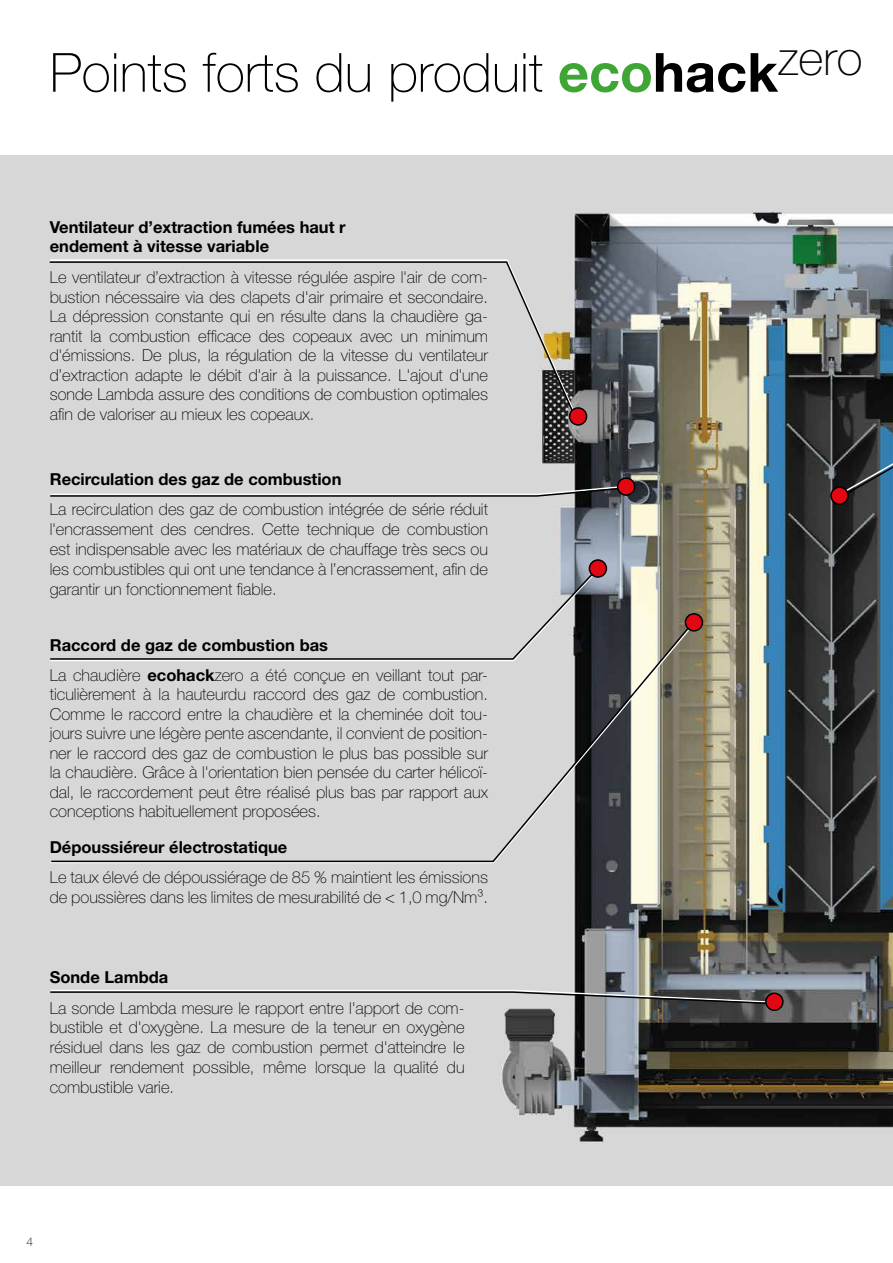
<style>
.page{position:relative;width:893px;height:1263px;background:#fff}
.page>*{position:absolute;margin:0;border:0;box-sizing:border-box;transform-origin:0 0}
.t1{font:100 54px "Helvetica Neue LT Pro";color:#000}
.t2{font:100 16.5px/19.5px "Helvetica Neue LT Pro";color:#000;text-align:justify}
.t3{font:700 16.5px/19.8px "Helvetica Neue LT Pro";color:#000}
.t4{font:100 12px "Helvetica Neue LT Pro";color:#000}
.s1{font-weight:700;color:#3fa535}
.s2{font-weight:700}
</style>
<div class="page">
<img style="left:9px;top:155px;width:884px;height:1030px">
<svg style="left:838px;top:259px;width:55px;height:240px"></svg>
<div style="left:831px;top:487px;width:17px;height:17px;background:#e30613;border-radius:50%"></div>
<div style="left:830px;top:486px;width:19px;height:19px;border:2px solid #000;border-radius:50%"></div>
<div style="left:48px;top:261px;width:528px;height:157px;background:#d7d7d7"></div>
<svg style="left:50px;top:621px;width:645px;height:242px"></svg>
<svg style="left:49px;top:660px;width:548px;height:2px"></svg>
<svg style="left:49px;top:569px;width:548px;height:91px"></svg>
<svg style="left:49px;top:989px;width:724px;height:17px"></svg>
<svg style="left:49px;top:484px;width:576px;height:13px"></svg>
<div style="left:618px;top:478px;width:17px;height:17px;background:#e30613;border-radius:50%"></div>
<div style="left:617px;top:477px;width:18px;height:19px;border:2px solid #000;border-radius:50%"></div>
<div style="left:570px;top:408px;width:17px;height:17px;background:#e30613;border-radius:50%"></div>
<div style="left:569px;top:407px;width:18px;height:19px;border:2px solid #000;border-radius:50%"></div>
<div style="left:589px;top:560px;width:17px;height:17px;background:#e30613;border-radius:50%"></div>
<div style="left:589px;top:559px;width:18px;height:19px;border:2px solid #000;border-radius:50%"></div>
<div style="left:685px;top:614px;width:17px;height:17px;background:#e30613;border-radius:50%"></div>
<div style="left:685px;top:613px;width:18px;height:19px;border:2px solid #000;border-radius:50%"></div>
<div style="left:766px;top:993px;width:17px;height:17px;background:#e30613;border-radius:50%"></div>
<div style="left:765px;top:992px;width:19px;height:19px;border:2px solid #000;border-radius:50%"></div>
<h1 class="t1" style="left:50px;top:40px;width:814px">Points forts du produit <span class="s1">eco</span><span class="s2">hack</span><sup>zero</sup></h1>
<p class="t3" style="left:50px;top:216px;width:297px">Ventilateur d’extraction fumées haut r endement à vitesse variable</p>
<p class="t2" style="left:50px;top:267px;width:440px">Le ventilateur d’extraction à vitesse régulée aspire l'air de com&shy;bustion nécessaire via des clapets d'air primaire et secondaire.<br>La dépression constante qui en résulte dans la chaudière ga&shy;rantit la combustion efficace des copeaux avec un minimum d'émissions. De plus, la régulation de la vitesse du ventilateur d’extraction adapte le débit d'air à la puissance. L'ajout d'une sonde Lambda assure des conditions de combustion optimales afin de valoriser au mieux les copeaux.</p>
<p class="t3" style="left:50px;top:469px;width:293px">Recirculation des gaz de combustion</p>
<p class="t2" style="left:50px;top:499px;width:440px">La recirculation des gaz de combustion intégrée de série réduit l'encrassement des cendres. Cette technique de combustion est indispensable avec les matériaux de chauffage très secs ou les combustibles qui ont une tendance à l’encrassement, afin de garantir un fonctionnement fiable.</p>
<p class="t2" style="left:50px;top:630px;width:440px;line-height:30px"><span class="s2">Raccord de gaz de combustion bas<br></span>La chaudière <span class="s2">ecohack</span>zero a été conçue en veillant tout par-</p>
<p class="t2" style="left:50px;top:685px;width:440px">ticulièrement à la hauteurdu raccord des gaz de combustion.<br>Comme le raccord entre la chaudière et la cheminée doit tou&shy;jours suivre une légère pente ascendante, il convient de position&shy;ner le raccord des gaz de combustion le plus bas possible sur la chaudière. Grâce à l'orientation bien pensée du carter hélicoï&shy;dal, le raccordement peut être réalisé plus bas par rapport aux conceptions habituellement proposées.</p>
<p class="t3" style="left:50px;top:837px;width:239px">Dépoussiéreur électrostatique</p>
<p class="t2" style="left:50px;top:867px;width:440px">Le taux élevé de dépoussiérage de 85 % maintient les émissions de poussières dans les limites de mesurabilité de &lt; 1,0 mg/Nm³.</p>
<p class="t3" style="left:50px;top:967px;width:120px">Sonde Lambda</p>
<p class="t2" style="left:50px;top:997px;width:416px">La sonde Lambda mesure le rapport entre l'apport de com&shy;bustible et d'oxygène. La mesure de la teneur en oxygène résiduel dans les gaz de combustion permet d'atteindre le meilleur rendement possible, même lorsque la qualité du combustible varie.</p>
<p class="t4" style="left:26px;top:1235px;width:8px">4</p>
</div>
